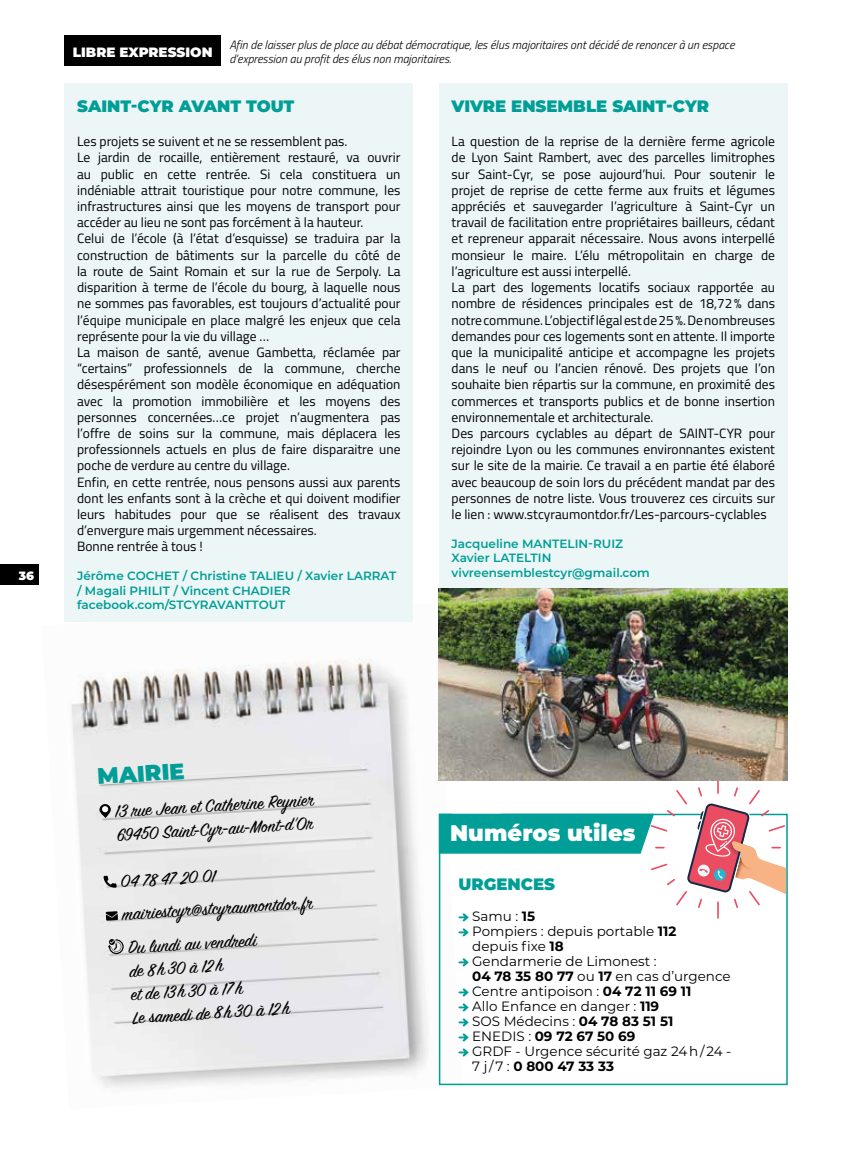
<style>
.page{position:relative;width:851px;height:1149px;background:#fff}
.page>*{position:absolute;margin:0;border:0;box-sizing:border-box;transform-origin:0 0}
.t1{font:900 22.5px "Montserrat";color:#fff}
.t2{font:900 22.5px "Montserrat";color:#009e96}
.t3{font:19.5px/23.4px "Sign Painter House Script";color:#000}
.t4{font:900 16.5px "Montserrat";color:#009e96}
.t5{font:13.5px/16.2px "Titillium Web";color:#000}
.t6{font:13.5px/15px "Montserrat";color:#000}
.t7{font:900 13.5px "Montserrat";color:#fff}
.t8{font:600 12px/14.4px "Montserrat";color:#009e96}
.t9{font:italic 300 12px/14.4px "Titillium Web";color:#000}
.t10{font:900 12px "Montserrat";color:#fff}
.s1{font-weight:700}
</style>
<div class="page">
<div style="left:0;top:564px;width:38px;height:20px;background:#000"></div>
<img style="left:64px;top:603px;width:398px;height:485px">
<svg style="left:99px;top:803px;width:12px;height:14px"></svg>
<svg style="left:102px;top:805px;width:6px;height:7px"></svg>
<svg style="left:103px;top:875px;width:14px;height:12px"></svg>
<svg style="left:106px;top:910px;width:12px;height:10px"></svg>
<svg style="left:108px;top:938px;width:16px;height:16px"></svg>
<div style="left:64px;top:83px;width:349px;height:538px;background:#ecf6f6"></div>
<div style="left:439px;top:83px;width:348px;height:506px;background:#ecf6f6"></div>
<div style="left:64px;top:35px;width:157px;height:30px;background:#000"></div>
<svg style="left:438px;top:812px;width:350px;height:273px"></svg>
<svg style="left:458px;top:928px;width:10px;height:8px"></svg>
<svg style="left:458px;top:958px;width:10px;height:8px"></svg>
<svg style="left:458px;top:988px;width:10px;height:8px"></svg>
<svg style="left:458px;top:1003px;width:10px;height:8px"></svg>
<svg style="left:458px;top:1018px;width:10px;height:8px"></svg>
<svg style="left:458px;top:1033px;width:10px;height:8px"></svg>
<svg style="left:458px;top:1048px;width:10px;height:8px"></svg>
<svg style="left:439px;top:780px;width:347px;height:141px"></svg>
<img style="left:439px;top:588px;width:348px;height:192px">
<p class="t10" style="left:19px;top:567px;width:17px">36</p>
<p class="t7" style="left:73px;top:42px;width:141px">LIBRE EXPRESSION</p>
<p class="t9" style="left:229px;top:37px;width:506px">Afin de laisser plus de place au débat démocratique, les élus majoritaires ont décidé de renoncer à un espace d’expression au profit des élus non majoritaires.</p>
<p class="t4" style="left:77px;top:94px;width:219px">SAINT-CYR AVANT TOUT</p>
<p class="t5" style="left:77px;top:133px;width:325px">Les projets se suivent et ne se ressemblent pas.<br>Le jardin de rocaille, entièrement restauré, va ouvrir au public en cette rentrée. Si cela constituera un indéniable attrait touristique pour notre commune, les infrastructures ainsi que les moyens de transport pour accéder au lieu ne sont pas forcément à la hauteur.<br>Celui de l’école (à l’état d’esquisse) se traduira par la construction de bâtiments sur la parcelle du côté de la route de Saint Romain et sur la rue de Serpoly. La disparition à terme de l’école du bourg, à laquelle nous ne sommes pas favorables, est toujours d’actualité pour l’équipe municipale en place malgré les enjeux que cela représente pour la vie du village …<br>La maison de santé, avenue Gambetta, réclamée par “certains” professionnels de la commune, cherche désespérément son modèle économique en adéquation avec la promotion immobilière et les moyens des personnes concernées…ce projet n’augmentera pas l’offre de soins sur la commune, mais déplacera les professionnels actuels en plus de faire disparaitre une poche de verdure au centre du village.<br>Enfin, en cette rentrée, nous pensons aussi aux parents dont les enfants sont à la crèche et qui doivent modifier leurs habitudes pour que se réalisent des travaux d’envergure mais urgemment nécessaires.<br>Bonne rentrée à tous !</p>
<p class="t8" style="left:77px;top:568px;width:320px">Jérôme COCHET / Christine TALIEU / Xavier LARRAT / Magali PHILIT / Vincent CHADIER facebook.com/STCYRAVANTTOUT</p>
<p class="t4" style="left:451px;top:94px;width:259px">VIVRE ENSEMBLE SAINT-CYR</p>
<p class="t5" style="left:451px;top:133px;width:325px">La question de la reprise de la dernière ferme agricole de Lyon Saint Rambert, avec des parcelles limitrophes sur Saint-Cyr, se pose aujourd’hui. Pour soutenir le projet de reprise de cette ferme aux fruits et légumes appréciés et sauvegarder l’agriculture à Saint-Cyr un travail de facilitation entre propriétaires bailleurs, cédant et repreneur apparait nécessaire. Nous avons interpellé monsieur le maire. L’élu métropolitain en charge de l’agriculture est aussi interpellé.<br>La part des logements locatifs sociaux rapportée au nombre de résidences principales est de 18,72% dans notre commune. L’objectif légal est de 25%. De nombreuses demandes pour ces logements sont en attente. Il importe que la municipalité anticipe et accompagne les projets dans le neuf ou l’ancien rénové. Des projets que l’on souhaite bien répartis sur la commune, en proximité des commerces et transports publics et de bonne insertion environnementale et architecturale.<br>Des parcours cyclables au départ de SAINT-CYR pour rejoindre Lyon ou les communes environnantes existent sur le site de la mairie. Ce travail a en partie été élaboré avec beaucoup de soin lors du précédent mandat par des personnes de notre liste. Vous trouverez ces circuits sur le lien : www.stcyraumontdor.fr/Les-parcours-cyclables</p>
<p class="t8" style="left:451px;top:535px;width:200px">Jacqueline MANTELIN-RUIZ<br>Xavier LATELTIN vivreensemblestcyr@gmail.com</p>
<h1 class="t2" style="left:97px;top:758px;width:89px;rotate:-3deg">MAIRIE</h1>
<h2 class="t3" style="left:115px;top:800px;width:198px;rotate:-3deg">13 rue Jean et Cather ine Reynier<br>69450 Saint-Cyr -au-Mon t-d’Or</h2>
<h2 class="t3" style="left:119px;top:866px;width:191px;line-height:32px;rotate:-3deg">04 78 47 20 01<br>mair iestcyr @stcyr aumon tdor .fr</h2>
<h2 class="t3" style="left:127px;top:936px;width:160px;rotate:-3deg">Du lundi au vendredi<br>de 8h30 à 12h<br>et de 13 h 30 à 17h<br>Le samedi de 8h 30 à 12 h</h2>
<h1 class="t1" style="left:450px;top:815px;width:187px">Numéros utiles</h1>
<p class="t4" style="left:458px;top:871px;width:98px">URGENCES</p>
<p class="t6" style="left:472px;top:908px;width:260px">Samu : <span class="s1">15<br></span>Pompiers : depuis portable <span class="s1">112<br></span>depuis fixe <span class="s1">18<br></span>Gendarmerie de Limonest :<br><span class="s1">04 78 35 80 77</span> ou <span class="s1">17</span> en cas d’urgence<br>Centre antipoison : <span class="s1">04 72 11 69 11<br></span>Allo Enfance en danger : <span class="s1">119<br></span>SOS Médecins : <span class="s1">04 78 83 51 51<br></span>ENEDIS : <span class="s1">09 72 67 50 69<br></span>GRDF - Urgence sécurité gaz 24 h / 24 -<br>7 j / 7 : <span class="s1">0 800 47 33 33</span></p>
</div>
